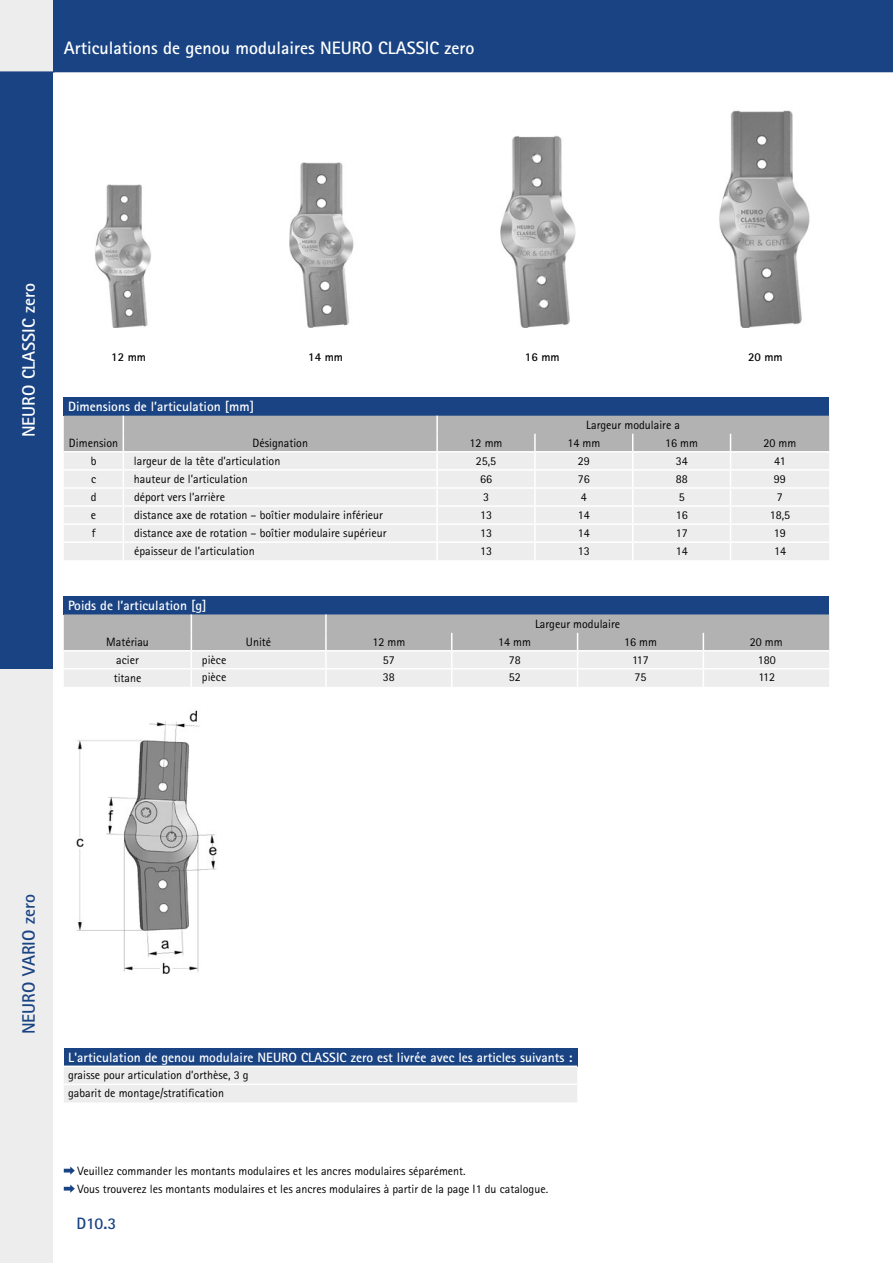
<style>
.page{position:relative;width:893px;height:1263px;background:#fff}
.page>*{position:absolute;margin:0;border:0;box-sizing:border-box;transform-origin:0 0}
.t1{font:700 18px "Rotis Sans Serif Pro";color:#fff}
.t2{font:700 18px "Rotis Sans Serif Pro";color:#194383}
.t3{font:700 16.5px "Rotis Sans Serif Pro";color:#194383}
.t4{font:700 13.5px "Rotis Sans Serif Pro";color:#fff}
.t5{font:12px/18px "Rotis Sans Serif Pro";color:#000}
.t6{font:700 12px "Rotis Sans Serif Pro";color:#000}
</style>
<div class="page">
<img style="left:719px;top:110px;width:91px;height:218px">
<img style="left:500px;top:136px;width:76px;height:192px">
<img style="left:289px;top:162px;width:65px;height:166px">
<img style="left:95px;top:184px;width:56px;height:144px">
<img style="left:76px;top:710px;width:141px;height:264px">
<div style="left:53px;top:0;width:840px;height:72px;background:#194383"></div>
<div style="left:0;top:0;width:53px;height:1263px;background:#ededed"></div>
<hr style="left:0;top:72px;width:55px;height:1px;background:#194383">
<div style="left:0;top:72px;width:53px;height:596px;background:#194383"></div>
<div style="left:64px;top:398px;width:765px;height:18px;background:#194383"></div>
<svg style="left:64px;top:416px;width:765px;height:144px;background:#e0e0e0"></svg>
<div style="left:64px;top:596px;width:765px;height:18px;background:#194383"></div>
<svg style="left:64px;top:614px;width:765px;height:73px;background:#d0d0d0"></svg>
<svg style="left:64px;top:1166px;width:11px;height:9px"></svg>
<svg style="left:64px;top:1184px;width:11px;height:9px"></svg>
<div style="left:64px;top:1048px;width:513px;height:18px;background:#194383"></div>
<div style="left:64px;top:1067px;width:513px;height:35px;background:#ededed"></div>
<hr style="left:64px;top:1065px;width:513px;height:2px;background:#fff">
<hr style="left:64px;top:1084px;width:513px;height:1px;background:#fff">
<h1 class="t1" style="left:64px;top:37px;width:412px">Articulations de genou modulaires NEURO CLASSIC zero</h1>
<h1 class="t1" style="left:17px;top:437px;width:156px;rotate:-90deg">NEURO CLASSIC zero</h1>
<p class="t6" style="left:111px;top:350px;width:36px">12 mm</p>
<p class="t6" style="left:308px;top:350px;width:36px">14 mm</p>
<p class="t6" style="left:525px;top:350px;width:36px">16 mm</p>
<p class="t6" style="left:748px;top:350px;width:36px">20 mm</p>
<p class="t4" style="left:68px;top:398px;width:188px">Dimensions de l’articulation [mm]</p>
<p class="t5" style="left:586px;top:416px;width:95px">Largeur modulaire a</p>
<p class="t5" style="left:69px;top:434px;width:51px">Dimension</p>
<p class="t5" style="left:252px;top:434px;width:57px">Désignation</p>
<p class="t5" style="left:470px;top:434px;width:34px">12 mm</p>
<p class="t5" style="left:567px;top:434px;width:34px">14 mm</p>
<p class="t5" style="left:665px;top:434px;width:34px">16 mm</p>
<p class="t5" style="left:763px;top:434px;width:34px">20 mm</p>
<p class="t5" style="left:91px;top:452px;width:7px">b</p>
<p class="t5" style="left:134px;top:452px;width:148px">largeur de la tête d’articulation</p>
<p class="t5" style="left:476px;top:452px;width:22px">25,5</p>
<p class="t5" style="left:578px;top:452px;width:13px">29</p>
<p class="t5" style="left:676px;top:452px;width:13px">34</p>
<p class="t5" style="left:774px;top:452px;width:13px">41</p>
<p class="t5" style="left:91px;top:470px;width:7px">c</p>
<p class="t5" style="left:134px;top:470px;width:115px">hauteur de l’articulation</p>
<p class="t5" style="left:480px;top:470px;width:13px">66</p>
<p class="t5" style="left:578px;top:470px;width:13px">76</p>
<p class="t5" style="left:676px;top:470px;width:13px">88</p>
<p class="t5" style="left:774px;top:470px;width:13px">99</p>
<p class="t5" style="left:91px;top:488px;width:7px">d</p>
<p class="t5" style="left:134px;top:488px;width:93px">déport vers l’arrière</p>
<p class="t5" style="left:483px;top:488px;width:7px">3</p>
<p class="t5" style="left:581px;top:488px;width:7px">4</p>
<p class="t5" style="left:679px;top:488px;width:7px">5</p>
<p class="t5" style="left:777px;top:488px;width:7px">7</p>
<p class="t5" style="left:91px;top:506px;width:7px">e</p>
<p class="t5" style="left:134px;top:506px;width:251px">distance axe de rotation – boîtier modulaire inférieur</p>
<p class="t5" style="left:480px;top:506px;width:13px">13</p>
<p class="t5" style="left:578px;top:506px;width:13px">14</p>
<p class="t5" style="left:676px;top:506px;width:13px">16</p>
<p class="t5" style="left:770px;top:506px;width:22px">18,5</p>
<p class="t5" style="left:92px;top:524px;width:5px">f</p>
<p class="t5" style="left:134px;top:524px;width:254px">distance axe de rotation – boîtier modulaire supérieur</p>
<p class="t5" style="left:480px;top:524px;width:13px">13</p>
<p class="t5" style="left:578px;top:524px;width:13px">14</p>
<p class="t5" style="left:676px;top:524px;width:13px">17</p>
<p class="t5" style="left:774px;top:524px;width:13px">19</p>
<p class="t5" style="left:134px;top:542px;width:122px">épaisseur de l’articulation</p>
<p class="t5" style="left:480px;top:542px;width:13px">13</p>
<p class="t5" style="left:578px;top:542px;width:13px">13</p>
<p class="t5" style="left:676px;top:542px;width:13px">14</p>
<p class="t5" style="left:774px;top:542px;width:13px">14</p>
<p class="t4" style="left:68px;top:597px;width:140px">Poids de l’articulation [g]</p>
<p class="t5" style="left:535px;top:615px;width:87px">Largeur modulaire</p>
<p class="t5" style="left:106px;top:633px;width:44px">Matériau</p>
<p class="t5" style="left:246px;top:633px;width:27px">Unité</p>
<p class="t5" style="left:372px;top:633px;width:34px">12 mm</p>
<p class="t5" style="left:498px;top:633px;width:34px">14 mm</p>
<p class="t5" style="left:624px;top:633px;width:34px">16 mm</p>
<p class="t5" style="left:750px;top:633px;width:34px">20 mm</p>
<p class="t5" style="left:116px;top:651px;width:24px">acier</p>
<p class="t5" style="left:202px;top:651px;width:26px">pièce</p>
<p class="t5" style="left:383px;top:651px;width:13px">57</p>
<p class="t5" style="left:509px;top:651px;width:13px">78</p>
<p class="t5" style="left:632px;top:651px;width:18px">117</p>
<p class="t5" style="left:758px;top:651px;width:19px">180</p>
<p class="t5" style="left:114px;top:669px;width:29px">titane</p>
<p class="t5" style="left:202px;top:668px;width:26px">pièce</p>
<p class="t5" style="left:383px;top:668px;width:13px">38</p>
<p class="t5" style="left:509px;top:668px;width:13px">52</p>
<p class="t5" style="left:634px;top:668px;width:13px">75</p>
<p class="t5" style="left:758px;top:668px;width:18px">112</p>
<h1 class="t2" style="left:17px;top:1034px;width:141px;rotate:-90deg">NEURO VARIO zero</h1>
<p class="t4" style="left:68px;top:1049px;width:506px">L'articulation de genou modulaire NEURO CLASSIC zero est livrée avec les articles suivants :</p>
<p class="t5" style="left:68px;top:1066px;width:182px">graisse pour articulation d’orthèse, 3 g gabarit de montage/stratification</p>
<p class="t5" style="left:78px;top:1162px;width:472px">Veuillez commander les montants modulaires et les ancres modulaires séparément.<br>Vous trouverez les montants modulaires et les ancres modulaires à partir de la page I1 du catalogue.</p>
<h2 class="t3" style="left:77px;top:1213px;width:41px">D10.3</h2>
</div>
